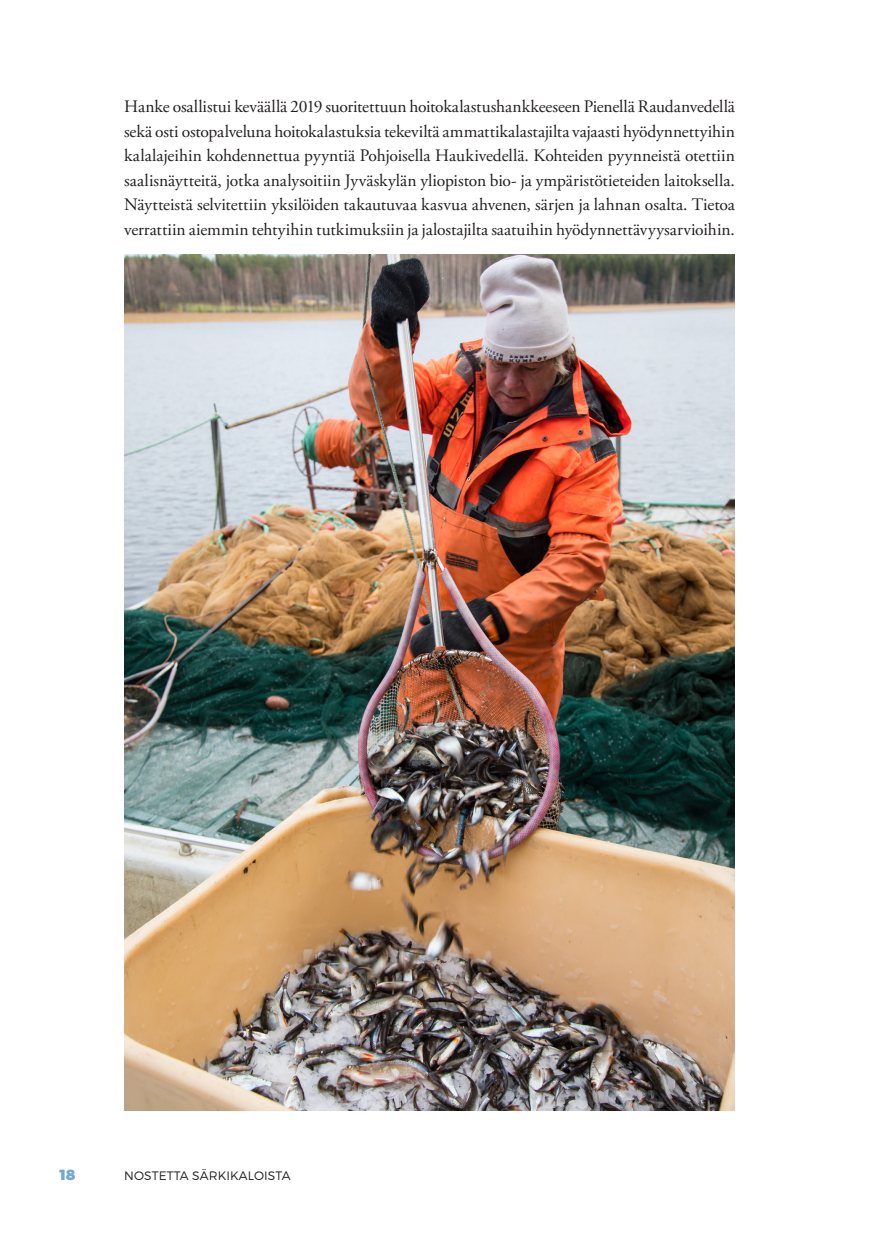
<style>
.page{position:relative;width:874px;height:1241px;background:#fff}
.page>*{position:absolute;margin:0;border:0;box-sizing:border-box;transform-origin:0 0}
.t1{font:17.5px/24.5px "Adobe Garamond Pro";color:#231f20;text-align:justify}
.t2{font:900 14.7px "Montserrat";color:#70a7d3}
.t3{font:300 12.25px "Montserrat";letter-spacing:.01em;color:#231f20}
</style>
<div class="page">
<img style="left:124px;top:255px;width:610px;height:855px">
<p class="t1" style="left:124px;top:95px;width:612px">Hanke osallistui keväällä 2019 suoritettuun hoitokalastushankkeeseen Pienellä Raudanvedellä sekä osti ostopalveluna hoitokalastuksia tekeviltä ammattikalastajilta vajaasti hyödynnettyihin kalalajeihin kohdennettua pyyntiä Pohjoisella Haukivedellä. Kohteiden pyynneistä otettiin saalisnäytteitä, jotka analysoitiin Jyväskylän yliopiston bio- ja ympäristötieteiden laitoksella.<br>Näytteistä selvitettiin yksilöiden takautuvaa kasvua ahvenen, särjen ja lahnan osalta. Tietoa verrattiin aiemmin tehtyihin tutkimuksiin ja jalostajilta saatuihin hyödynnettävyysarvioihin.</p>
<p class="t2" style="left:60px;top:1165px;width:18px">18</p>
<p class="t3" style="left:124px;top:1167px;width:168px">NOSTETTA SÄRKIKALOISTA</p>
</div>
